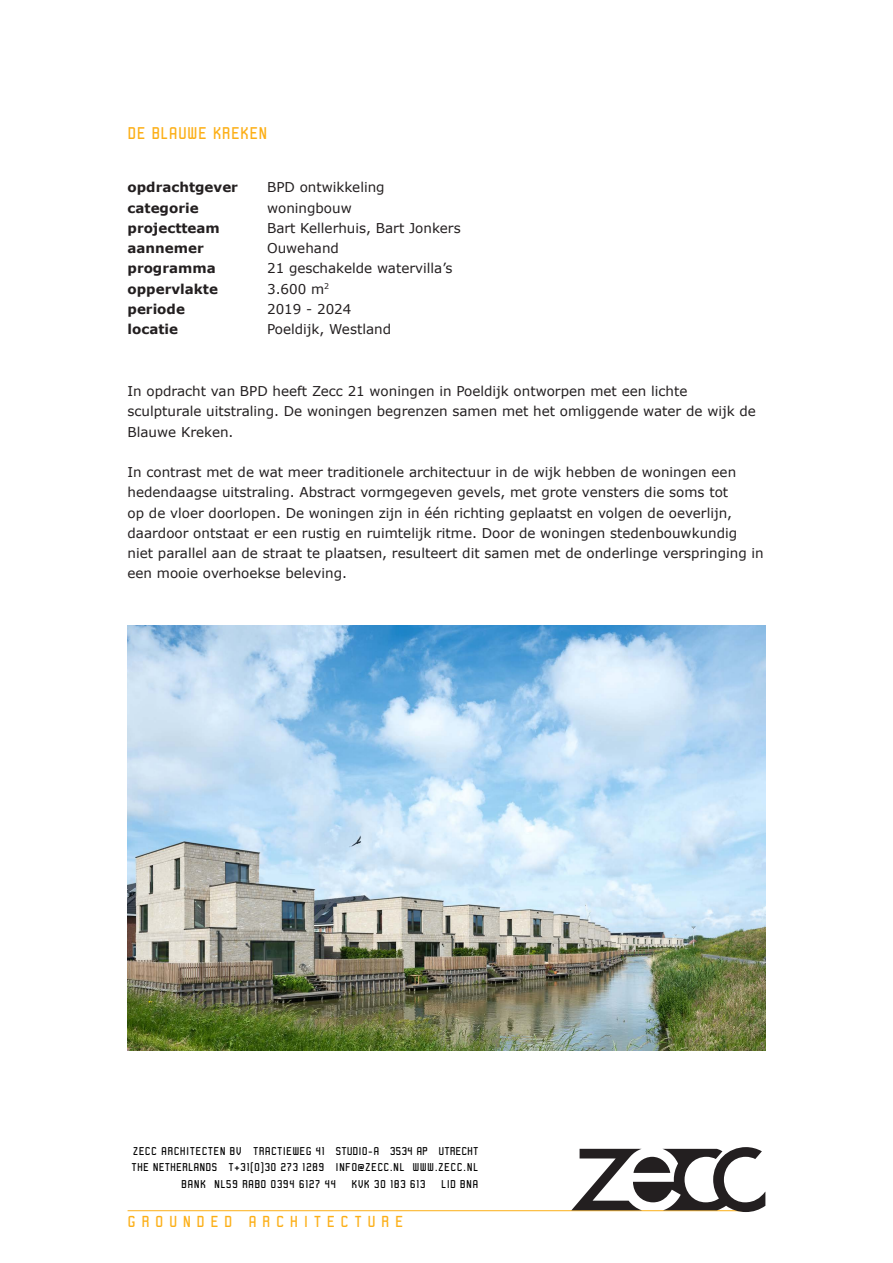
<style>
.page{position:relative;width:893px;height:1263px;background:#fff}
.page>*{position:absolute;margin:0;border:0;box-sizing:border-box;transform-origin:0 0}
.logo_tekst_groot__robust{font:18px "Robust ICG";letter-spacing:.015em;color:#fcaf17}
.t1{font:16.95px "Robust ICG";color:#fcaf17}
.Basis_tekst__verdana{font:13.5px/20.2px "Verdana";color:#231f20}
.Basis_tekst_bold__verdana{font:700 13.5px "Verdana";color:#231f20}
.t2{font:12px "Robust ICG";letter-spacing:.02em;color:#000}
</style>
<div class="page">
<hr style="left:128px;top:1210px;width:618px;height:1px;background:#fcaf17">
<svg style="left:571px;top:1147px;width:194px;height:65px"></svg>
<img style="left:128px;top:625px;width:637px;height:425px">
<p class="logo_tekst_groot__robust" style="left:128px;top:124px;width:141px">DE BLAUWE KREKEN</p>
<p class="Basis_tekst_bold__verdana" style="left:128px;top:178px;width:112px">opdrachtgever</p>
<p class="Basis_tekst_bold__verdana" style="left:128px;top:198px;width:73px">categorie</p>
<p class="Basis_tekst_bold__verdana" style="left:128px;top:218px;width:94px">projectteam</p>
<p class="Basis_tekst_bold__verdana" style="left:128px;top:239px;width:78px">aannemer</p>
<p class="Basis_tekst_bold__verdana" style="left:128px;top:259px;width:90px">programma</p>
<p class="Basis_tekst_bold__verdana" style="left:128px;top:279px;width:92px">oppervlakte</p>
<p class="Basis_tekst_bold__verdana" style="left:128px;top:299px;width:59px">periode</p>
<p class="Basis_tekst_bold__verdana" style="left:128px;top:320px;width:52px">locatie</p>
<p class="Basis_tekst__verdana" style="left:267px;top:177px;width:119px">BPD ontwikkeling</p>
<p class="Basis_tekst__verdana" style="left:267px;top:197px;width:86px">woningbouw</p>
<p class="Basis_tekst__verdana" style="left:267px;top:218px;width:195px">Bart Kellerhuis, Bart Jonkers</p>
<p class="Basis_tekst__verdana" style="left:267px;top:238px;width:73px">Ouwehand</p>
<p class="Basis_tekst__verdana" style="left:267px;top:258px;width:187px">21 geschakelde watervilla’s</p>
<p class="Basis_tekst__verdana" style="left:267px;top:278px;width:64px">3.600 m<sup>2</sup></p>
<p class="Basis_tekst__verdana" style="left:267px;top:299px;width:86px">2019 - 2024</p>
<p class="Basis_tekst__verdana" style="left:267px;top:319px;width:126px">Poeldijk, Westland</p>
<p class="Basis_tekst__verdana" style="left:128px;top:381px;width:630px">In opdracht van BPD heeft Zecc 21 woningen in Poeldijk ontworpen met een lichte sculpturale uitstraling. De woningen begrenzen samen met het omliggende water de wijk de<br>Blauwe Kreken.</p>
<p class="Basis_tekst__verdana" style="left:128px;top:462px;width:638px">In contrast met de wat meer traditionele architectuur in de wijk hebben de woningen een hedendaagse uitstraling. Abstract vormgegeven gevels, met grote vensters die soms tot<br>op de vloer doorlopen. De woningen zijn in één richting geplaatst en volgen de oeverlijn, daardoor ontstaat er een rustig en ruimtelijk ritme. Door de woningen stedenbouwkundig niet parallel aan de straat te plaatsen, resulteert dit samen met de onderlinge verspringing in een mooie overhoekse beleving.</p>
<p class="t2" style="left:133px;top:1145px;width:347px">ZECC ARCHITECTEN BV TRACTIEWEG 41 STUDIO-A 3534 AP UTRECHT</p>
<p class="t2" style="left:132px;top:1161px;width:348px">THE NETHERLANDS T+31(0)30 273 1289 INFO@ZECC.NL WWW.ZECC.NL</p>
<p class="t2" style="left:181px;top:1177px;width:156px">BANK NL59 RABO 0394 6127 44</p>
<p class="t2" style="left:351px;top:1177px;width:76px">KVK 30 183 613</p>
<p class="t2" style="left:441px;top:1177px;width:39px">LID BNA</p>
<p class="t1" style="left:128px;top:1212px;width:277px">G R O U N D E D A R C H I T E C T U R E</p>
</div>
